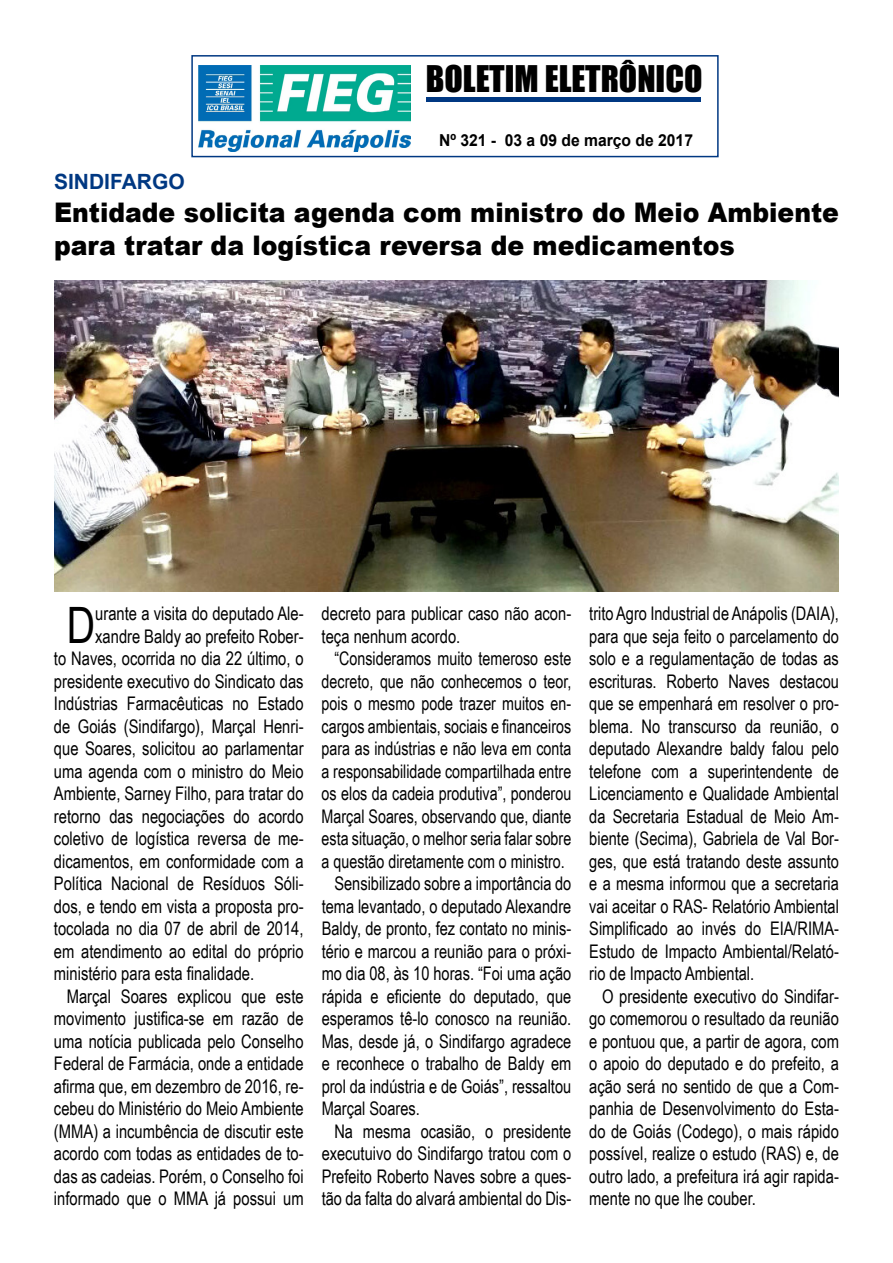
<style>
.page{position:relative;width:893px;height:1263px;background:#fff}
.page>*{position:absolute;margin:0;border:0;box-sizing:border-box;transform-origin:0 0}
.t1{font:50.25px "Arial Narrow";color:#000;scale:.96 1}
.t2{font:33.75px "Impact";color:#000}
.t3{font:27px/32.4px "Arial MT Black";color:#000;scale:.93 1}
.t4{font:700 21px "Arial";color:#003882}
.t5{font:18.75px/22.5px "Arial Narrow";color:#000;scale:.96 1}
.t6{font:18.75px/22.5px "Arial Narrow";color:#000;text-align:justify;scale:.95 1}
.t7{font:18.75px "Arial Narrow";color:#000;scale:.93 1}
.t8{font:700 16.5px "Arial";color:#000;scale:.95 1}
</style>
<div class="page">
<img style="left:54px;top:281px;width:785px;height:310px">
<img style="left:198px;top:65px;width:213px;height:86px">
<hr style="left:426px;top:98px;width:275px;height:4px;background:#003882">
<div style="left:191px;top:55px;width:528px;height:102px;border:2px solid #003882"></div>
<h2 class="t2" style="left:426px;top:52px;width:278px">BOLETIM ELETRÔNICO</h2>
<p class="t8" style="left:439px;top:129px;width:269px">Nº 321 - 03 a 09 de março de 2017</p>
<p class="t4" style="left:54px;top:166px;width:132px">SINDIFARGO</p>
<h3 class="t3" style="left:54px;top:197px;width:846px">Entidade solicita agenda com ministro do Meio Ambiente para tratar da logística reversa de medicamentos</h3>
<h1 class="t1" style="left:67px;top:588px;width:31px">D</h1>
<p class="t5" style="left:95px;top:601px;width:219px">urante a visita do deputado Ale-</p>
<p class="t5" style="left:95px;top:624px;width:219px">xandre Baldy ao prefeito Rober-</p>
<p class="t5" style="left:54px;top:646px;width:262px">to Naves, ocorrida no dia 22 último, o</p>
<p class="t5" style="left:54px;top:669px;width:262px">presidente executivo do Sindicato das</p>
<p class="t5" style="left:54px;top:691px;width:262px">Indústrias Farmacêuticas no Estado</p>
<p class="t5" style="left:54px;top:714px;width:262px">de Goiás (Sindifargo), Marçal Henri-</p>
<p class="t5" style="left:54px;top:736px;width:262px">que Soares, solicitou ao parlamentar</p>
<p class="t5" style="left:54px;top:759px;width:262px">uma agenda com o ministro do Meio</p>
<p class="t5" style="left:54px;top:781px;width:262px">Ambiente, Sarney Filho, para tratar do</p>
<p class="t5" style="left:54px;top:804px;width:262px">retorno das negociações do acordo</p>
<p class="t5" style="left:54px;top:826px;width:262px">coletivo de logística reversa de me-</p>
<p class="t5" style="left:54px;top:849px;width:262px">dicamentos, em conformidade com a</p>
<p class="t5" style="left:54px;top:871px;width:262px">Política Nacional de Resíduos Sóli-</p>
<p class="t5" style="left:54px;top:894px;width:262px">dos, e tendo em vista a proposta pro-</p>
<p class="t5" style="left:54px;top:916px;width:261px">tocolada no dia 07 de abril de 2014,</p>
<p class="t5" style="left:54px;top:939px;width:262px">em atendimento ao edital do próprio</p>
<p class="t5" style="left:54px;top:961px;width:210px">ministério para esta finalidade.</p>
<p class="t5" style="left:67px;top:984px;width:248px">Marçal Soares explicou que este</p>
<p class="t5" style="left:54px;top:1006px;width:262px">movimento justifica-se em razão de</p>
<p class="t5" style="left:54px;top:1029px;width:262px">uma notícia publicada pelo Conselho</p>
<p class="t5" style="left:54px;top:1051px;width:262px">Federal de Farmácia, onde a entidade</p>
<p class="t5" style="left:54px;top:1074px;width:262px">afirma que, em dezembro de 2016, re-</p>
<p class="t5" style="left:54px;top:1096px;width:262px">cebeu do Ministério do Meio Ambiente</p>
<p class="t5" style="left:54px;top:1119px;width:262px">(MMA) a incumbência de discutir este</p>
<p class="t5" style="left:54px;top:1141px;width:262px">acordo com todas as entidades de to-</p>
<p class="t5" style="left:54px;top:1164px;width:262px">das as cadeias. Porém, o Conselho foi</p>
<p class="t5" style="left:54px;top:1186px;width:262px">informado que o MMA já possui um</p>
<p class="t5" style="left:322px;top:601px;width:262px">decreto para publicar caso não acon&shy;teça nenhum acordo.</p>
<p class="t7" style="left:334px;top:645px;width:256px">“Consideramos muito temeroso este</p>
<p class="t7" style="left:322px;top:667px;width:270px">decreto, que não conhecemos o teor,</p>
<p class="t7" style="left:322px;top:690px;width:270px">pois o mesmo pode trazer muitos en-</p>
<p class="t7" style="left:322px;top:712px;width:270px">cargos ambientais, sociais e financeiros</p>
<p class="t7" style="left:322px;top:735px;width:270px">para as indústrias e não leva em conta</p>
<p class="t7" style="left:322px;top:757px;width:270px">a responsabilidade compartilhada entre</p>
<p class="t7" style="left:322px;top:780px;width:270px">os elos da cadeia produtiva”, ponderou</p>
<p class="t7" style="left:322px;top:802px;width:270px">Marçal Soares, observando que, diante</p>
<p class="t7" style="left:322px;top:825px;width:270px">esta situação, o melhor seria falar sobre</p>
<p class="t7" style="left:322px;top:847px;width:263px">a questão diretamente com o ministro.</p>
<p class="t6" style="left:334px;top:871px;width:251px">Sensibilizado sobre a importância do</p>
<p class="t6" style="left:322px;top:894px;width:264px">tema levantado, o deputado Alexandre</p>
<p class="t6" style="left:322px;top:916px;width:264px">Baldy, de pronto, fez contato no minis-</p>
<p class="t6" style="left:322px;top:939px;width:264px">tério e marcou a reunião para o próxi-</p>
<p class="t6" style="left:322px;top:961px;width:264px">mo dia 08, às 10 horas. “Foi uma ação</p>
<p class="t6" style="left:322px;top:984px;width:264px">rápida e eficiente do deputado, que</p>
<p class="t6" style="left:322px;top:1006px;width:264px">esperamos tê-lo conosco na reunião.</p>
<p class="t6" style="left:322px;top:1029px;width:264px">Mas, desde já, o Sindifargo agradece</p>
<p class="t6" style="left:322px;top:1051px;width:264px">e reconhece o trabalho de Baldy em</p>
<p class="t6" style="left:322px;top:1074px;width:264px">prol da indústria e de Goiás”, ressaltou</p>
<p class="t6" style="left:322px;top:1096px;width:105px">Marçal Soares.</p>
<p class="t6" style="left:334px;top:1119px;width:251px">Na mesma ocasião, o presidente</p>
<p class="t6" style="left:322px;top:1141px;width:264px">executuivo do Sindifargo tratou com o</p>
<p class="t6" style="left:322px;top:1164px;width:264px">Prefeito Roberto Naves sobre a ques-</p>
<p class="t6" style="left:322px;top:1186px;width:264px">tão da falta do alvará ambiental do Dis-</p>
<p class="t6" style="left:589px;top:601px;width:264px">trito Agro Industrial de Anápolis (DAIA), para que seja feito o parcelamento do solo e a regulamentação de todas as escrituras. Roberto Naves destacou que se empenhará em resolver o pro&shy;blema. No transcurso da reunião, o deputado Alexandre baldy falou pelo telefone com a superintendente de Licenciamento e Qualidade Ambiental da Secretaria Estadual de Meio Am&shy;biente (Secima), Gabriela de Val Bor&shy;ges, que está tratando deste assunto e a mesma informou que a secretaria vai aceitar o RAS- Relatório Ambiental Simplificado ao invés do EIA/RIMA-Estudo de Impacto Ambiental/Relató&shy;rio de Impacto Ambiental.</p>
<p class="t5" style="left:589px;top:984px;width:262px;text-align:justify;text-indent:13px">O presidente executivo do Sindifar&shy;go comemorou o resultado da reunião e pontuou que, a partir de agora, com o apoio do deputado e do prefeito, a ação será no sentido de que a Com&shy;panhia de Desenvolvimento do Esta&shy;do de Goiás (Codego), o mais rápido possível, realize o estudo (RAS) e, de outro lado, a prefeitura irá agir rapida&shy;mente no que lhe couber.</p>
</div>
